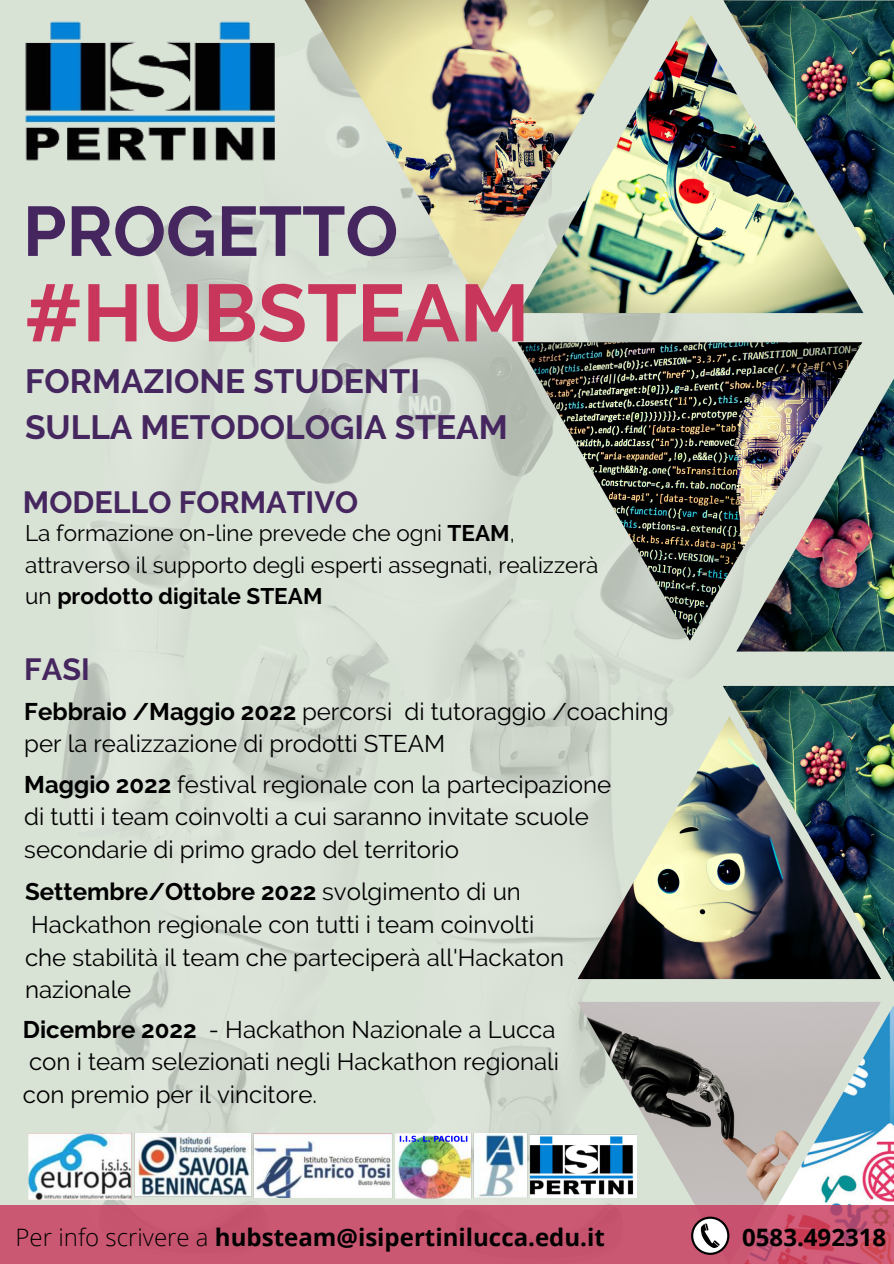
<style>
.page{position:relative;width:894px;height:1264px;background:#fff}
.page>*{position:absolute;margin:0;border:0;box-sizing:border-box;transform-origin:0 0}
.t1{font:700 80.55px "Raleway";color:#c8375b}
.t2{font:700 69.9px "Raleway";color:#45265f}
.t3{font:700 33.6px/46.2px "Raleway";color:#45265f}
.t4{font:700 30.6px "Raleway";color:#45265f}
.t5{font:24px/32.7px "Raleway";color:#000}
.t6{font:700 24px "Open Sans";color:#000}
.t7{font:22.5px/31.5px "Raleway";color:#000}
.s1{font-weight:700}
.s2{font-weight:300}
</style>
<div class="page">
<img style="left:0;top:0;width:893px;height:1204px">
<img style="left:304px;top:0;width:345px;height:298px">
<img style="left:723px;top:1px;width:170px;height:298px">
<img style="left:517px;top:342px;width:344px;height:298px">
<img style="left:722px;top:686px;width:171px;height:298px">
<img style="left:518px;top:15px;width:345px;height:298px">
<img style="left:736px;top:353px;width:157px;height:298px">
<img style="left:577px;top:716px;width:303px;height:263px">
<img style="left:577px;top:1001px;width:303px;height:203px">
<img style="left:721px;top:1003px;width:172px;height:201px">
<img style="left:25px;top:15px;width:249px;height:156px">
<div style="left:0;top:1204px;width:893px;height:59px;background:#cb5872"></div>
<svg style="left:691px;top:1216px;width:38px;height:38px"></svg>
<div style="left:693px;top:1218px;width:34px;height:34px;background:#fff;border-radius:50%"></div>
<svg style="left:700px;top:1223px;width:19px;height:25px"></svg>
<img style="left:24px;top:1133px;width:661px;height:66px">
<p class="t2" style="left:23px;top:190px;width:377px">PROGETTO</p>
<p class="t1" style="left:24px;top:265px;width:506px">#HUBSTEAM</p>
<p class="t3" style="left:25px;top:358px;width:484px">FORMAZIONE STUDENTI<br>SULLA METODOLOGIA STEAM</p>
<p class="t4" style="left:23px;top:484px;width:336px">MODELLO FORMATIVO</p>
<p class="t7" style="left:25px;top:517px;width:574px">La formazione on-line prevede che ogni <span class="s1">TEAM</span>, attraverso il supporto degli esperti assegnati, realizzerà un <span class="s1">prodotto digitale STEAM</span></p>
<p class="t4" style="left:24px;top:651px;width:67px">FASI</p>
<p class="t5" style="left:24px;top:694px;width:645px"><span class="s1">Febbraio /Maggio 2022</span> percorsi di tutoraggio /coaching</p>
<p class="t5" style="left:24px;top:727px;width:422px">per la realizzazione di prodotti STEAM</p>
<p class="t5" style="left:24px;top:767px;width:588px"><span class="s1">Maggio 2022</span> festival regionale con la partecipazione di tutti i team coinvolti a cui saranno invitate scuole secondarie di primo grado del territorio</p>
<p class="t5" style="left:25px;top:875px;width:540px"><span class="s1">Settembre/Ottobre 2022</span> svolgimento di un Hackathon regionale con tutti i team coinvolti che stabilità il team che parteciperà all'Hackaton nazionale</p>
<p class="t5" style="left:23px;top:1012px;width:537px"><span class="s1">Dicembre 2022</span> - Hackathon Nazionale a Lucca con i team selezionati negli Hackathon regionali con premio per il vincitore.</p>
<p class="t6" style="left:16px;top:1219px;width:590px"><span class="s2">Per info scrivere a</span> hubsteam@isipertinilucca.edu.it</p>
<p class="t6" style="left:742px;top:1219px;width:145px">0583.492318</p>
</div>
